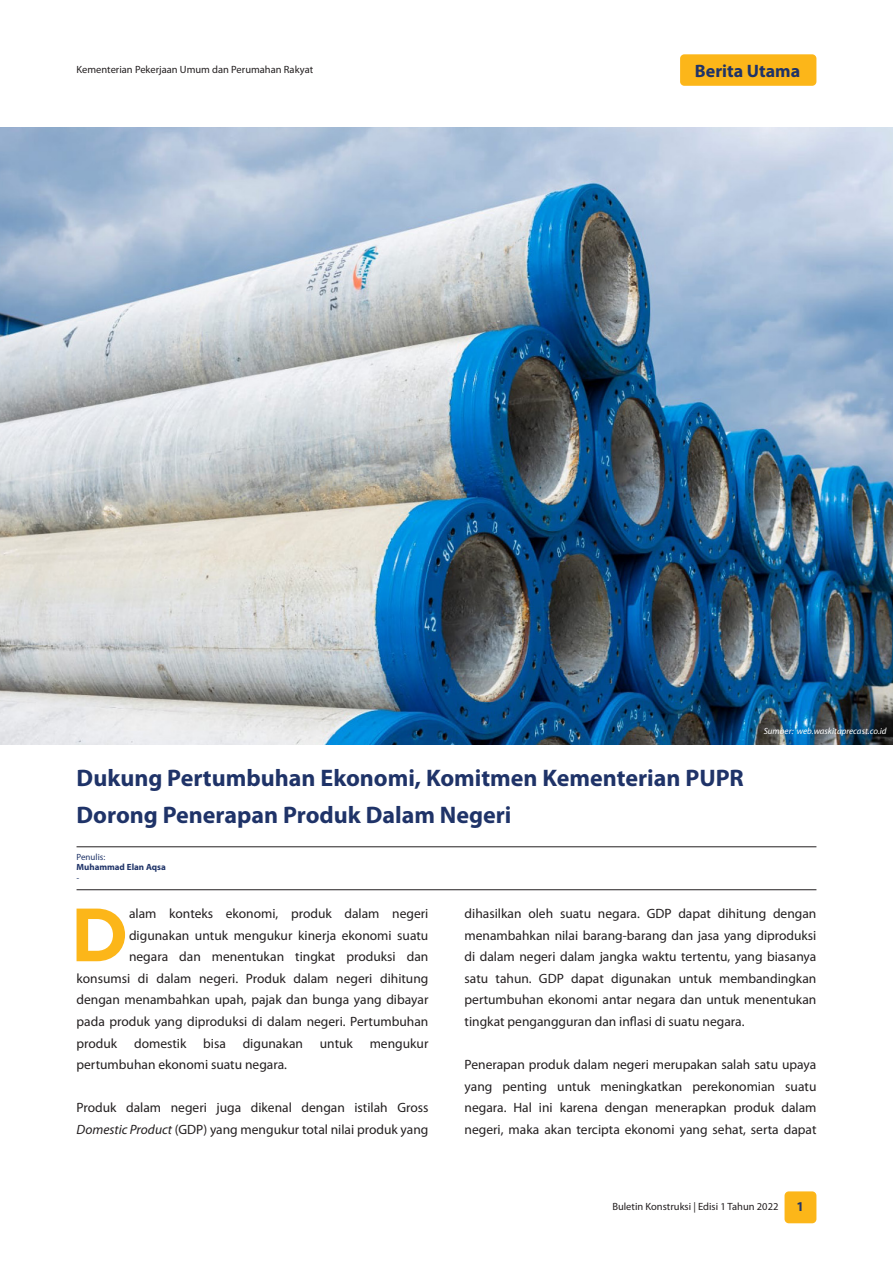
<style>
.page{position:relative;width:893px;height:1263px;background:#fff}
.page>*{position:absolute;margin:0;border:0;box-sizing:border-box;transform-origin:0 0}
.t1{font:700 75.15px "Gotham";color:#fcb619}
.t2{font:700 24px/36.6px "Myriad Pro";color:#1f3368}
.t3{font:700 18px "Myriad Pro";color:#1f3368}
.t4{font:13.5px/21.6px "Myriad Pro";color:#231f20;text-align:justify}
.t5{font:700 13.5px "Myriad Pro";color:#1f3368}
.t6{font:10.5px "Myriad Pro";color:#231f20}
.t7{font:italic 9px "Myriad Pro";color:#fff}
.t8{font:700 9px "Myriad Pro";color:#1f3368}
.t9{font:9px "Myriad Pro";color:#1f3368}
.t10{font:italic 9px "Myriad Pro";color:#1f3368}
.s1{font-style:italic}
</style>
<div class="page">
<div style="left:784px;top:1191px;width:32px;height:32px;background:#fcb619;border-radius:4px"></div>
<div style="left:680px;top:54px;width:136px;height:32px;background:#fcb619;border-radius:4px"></div>
<img style="left:0;top:128px;width:893px;height:616px">
<hr style="left:77px;top:846px;width:739px;height:1px;background:#231f20">
<hr style="left:77px;top:889px;width:739px;height:1px;background:#231f20">
<p class="t6" style="left:77px;top:63px;width:238px">Kementerian Pekerjaan Umum dan Perumahan Rakyat</p>
<h3 class="t3" style="left:695px;top:59px;width:107px">Berita Utama</h3>
<p class="t7" style="left:764px;top:726px;width:125px">Sumber: web.waskitaprecast.co.id</p>
<p class="t2" style="left:77px;top:759px;width:669px">Dukung Pertumbuhan Ekonomi, Komitmen Kementerian PUPR<br>Dorong Penerapan Produk Dalam Negeri</p>
<p class="t9" style="left:77px;top:851px;width:30px">Penulis:</p>
<p class="t8" style="left:77px;top:861px;width:91px">Muhammad Elan Aqsa</p>
<p class="t10" style="left:77px;top:873px;width:4px">-</p>
<p class="t1" style="left:70px;top:891px;width:60px">D</p>
<p class="t4" style="left:129px;top:902px;width:301px">alam konteks ekonomi, produk dalam negeri</p>
<p class="t4" style="left:129px;top:924px;width:301px">digunakan untuk mengukur kinerja ekonomi suatu</p>
<p class="t4" style="left:129px;top:946px;width:301px">negara dan menentukan tingkat produksi dan</p>
<p class="t4" style="left:77px;top:967px;width:353px">konsumsi di dalam negeri. Produk dalam negeri dihitung</p>
<p class="t4" style="left:77px;top:989px;width:353px">dengan menambahkan upah, pajak dan bunga yang dibayar</p>
<p class="t4" style="left:77px;top:1010px;width:353px">pada produk yang diproduksi di dalam negeri. Pertumbuhan</p>
<p class="t4" style="left:77px;top:1032px;width:353px">produk domestik bisa digunakan untuk mengukur</p>
<p class="t4" style="left:77px;top:1054px;width:212px">pertumbuhan ekonomi suatu negara.</p>
<p class="t4" style="left:77px;top:1097px;width:353px">Produk dalam negeri juga dikenal dengan istilah Gross<br><span class="s1">Domestic Product</span> (GDP) yang mengukur total nilai produk yang</p>
<p class="t4" style="left:465px;top:902px;width:353px">dihasilkan oleh suatu negara. GDP dapat dihitung dengan menambahkan nilai barang-barang dan jasa yang diproduksi di dalam negeri dalam jangka waktu tertentu, yang biasanya satu tahun. GDP dapat digunakan untuk membandingkan pertumbuhan ekonomi antar negara dan untuk menentukan tingkat pengangguran dan inflasi di suatu negara.</p>
<p class="t4" style="left:465px;top:1054px;width:353px">Penerapan produk dalam negeri merupakan salah satu upaya yang penting untuk meningkatkan perekonomian suatu negara. Hal ini karena dengan menerapkan produk dalam negeri, maka akan tercipta ekonomi yang sehat, serta dapat</p>
<p class="t6" style="left:612px;top:1199px;width:168px">Buletin Konstruksi | Edisi 1 Tahun 2022</p>
<p class="t5" style="left:797px;top:1198px;width:9px">1</p>
</div>
